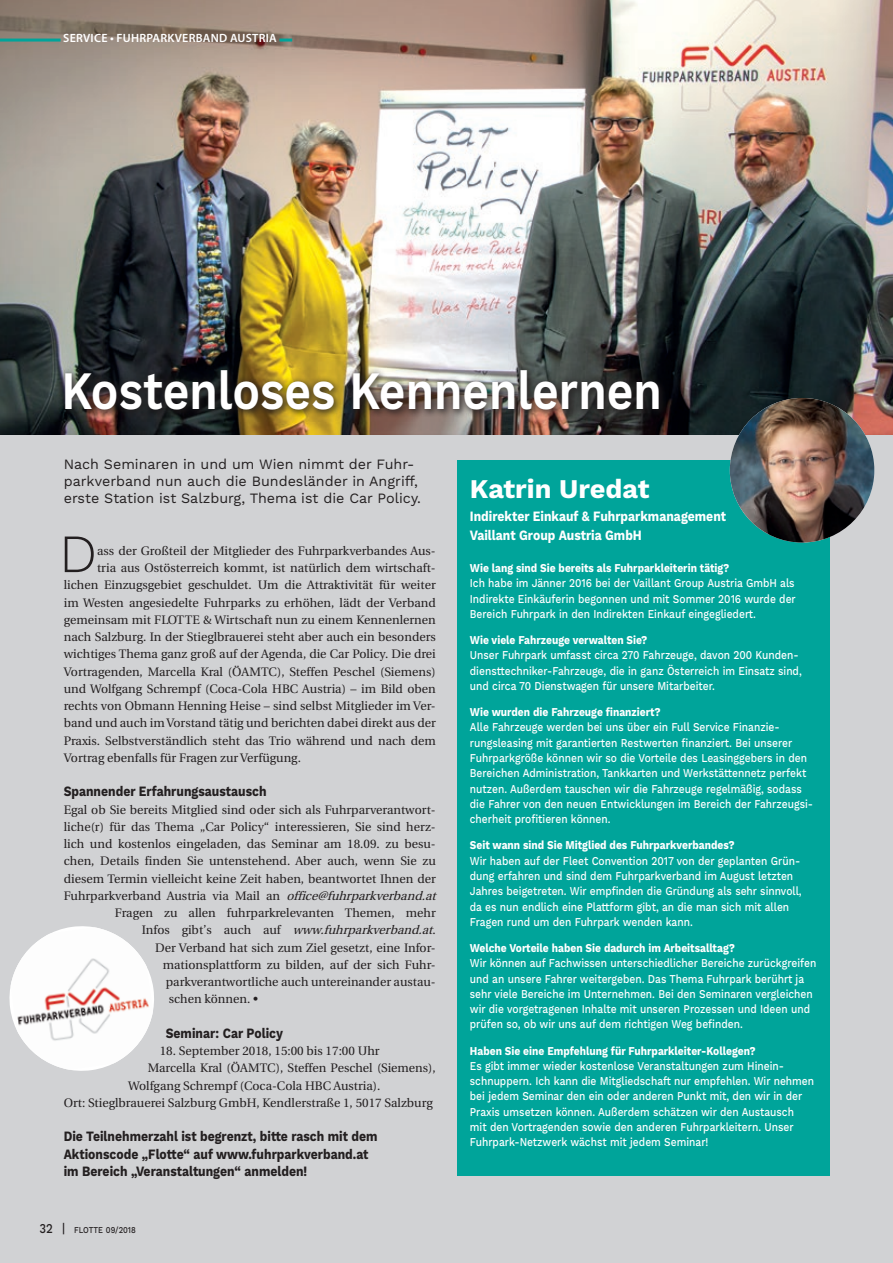
<style>
.page{position:relative;width:893px;height:1263px;background:#d1d2d4}
.page>*{position:absolute;margin:0;border:0;box-sizing:border-box;transform-origin:0 0}
.t1{font:600 54px "Work Sans";color:#fff;scale:.85 1}
.t2{font:300 53.85px "Work Sans";color:#231f20}
.t3{font:700 27px "Work Sans";color:#fff}
.t4{font:700 14.25px/17.2px "Work Sans";color:#231f20;scale:.85 1}
.t5{font:14.25px/17.2px "Work Sans";color:#231f20}
.t6{font:700 14.25px/18.8px "Work Sans";color:#fff;scale:.85 1}
.t7{font:12.3px "Utopia";color:#231f20}
.t8{font:italic 12.3px "Utopia";color:#231f20}
.t9{font:500 12px/15.3px "Work Sans";color:#fff;scale:.85 1}
.t10{font:700 12px "Work Sans";color:#fff;scale:.85 1}
.t11{font:600 12px "Myriad Pro";letter-spacing:.02em;color:#fff}
.t12{font:500 9px "Work Sans";color:#231f20;scale:.85 1}
.s1{font-style:italic}
.s2{font-style:normal}
.s3{font-size:13.5px}
</style>
<div class="page">
<img style="left:0;top:0;width:893px;height:434px">
<svg style="left:9px;top:926px;width:145px;height:145px"></svg>
<img style="left:11px;top:927px;width:142px;height:143px">
<div style="left:63px;top:367px;width:605px;height:51px;background:#231f20;opacity:.45"></div>
<div style="left:58px;top:363px;width:609px;height:54px;background:#231f20;opacity:.75"></div>
<div style="left:457px;top:460px;width:372px;height:716px;background:#00a49a"></div>
<img style="left:730px;top:398px;width:144px;height:144px;border-radius:72px">
<hr style="left:0;top:39px;width:61px;height:3px;background:#00a49a">
<svg style="left:279px;top:39px;width:13px;height:3px"></svg>
<p class="t11" style="left:63px;top:30px;width:215px">SERVICE • FUHRPARKVERBAND AUSTRIA</p>
<h1 class="t1" style="left:62px;top:359px;width:708px">Kostenloses Kennenlernen</h1>
<p class="t5" style="left:64px;top:456px;width:359px">Nach Seminaren in und um Wien nimmt der Fuhr&shy;parkverband nun auch die Bundesländer in Angriff, erste Station ist Salzburg, Thema ist die Car Policy.</p>
<h2 class="t2" style="left:59px;top:522px;width:39px">D</h2>
<p class="t7" style="left:97px;top:544px;width:340px">ass der Großteil der Mitglieder des Fuhrparkverbandes Aus-</p>
<p class="t7" style="left:97px;top:561px;width:340px">tria aus Ostösterreich kommt, ist natürlich dem wirtschaft-</p>
<p class="t7" style="left:64px;top:578px;width:374px">lichen Einzugsgebiet geschuldet. Um die Attraktivität für weiter</p>
<p class="t7" style="left:64px;top:596px;width:373px">im Westen angesiedelte Fuhrparks zu erhöhen, lädt der Verband</p>
<p class="t7" style="left:64px;top:613px;width:374px">gemeinsam mit FLOTTE &amp; Wirtschaft nun zu einem Kennenlernen</p>
<p class="t7" style="left:64px;top:630px;width:374px">nach Salzburg. In der Stieglbrauerei steht aber auch ein besonders</p>
<p class="t7" style="left:64px;top:647px;width:374px">wichtiges Thema ganz groß auf der Agenda, die Car Policy. Die drei</p>
<p class="t7" style="left:64px;top:665px;width:374px">Vortragenden, Marcella Kral (ÖAMTC), Steffen Peschel (Siemens)</p>
<p class="t7" style="left:64px;top:682px;width:373px">und Wolfgang Schrempf (Coca-Cola HBC Austria) – im Bild oben</p>
<p class="t7" style="left:64px;top:699px;width:373px">rechts von Obmann Henning Heise – sind selbst Mitglieder im Ver-</p>
<p class="t7" style="left:64px;top:716px;width:373px">band und auch im Vorstand tätig und berichten dabei direkt aus der</p>
<p class="t7" style="left:64px;top:734px;width:373px">Praxis. Selbstverständlich steht das Trio während und nach dem</p>
<p class="t7" style="left:64px;top:751px;width:239px">Vortrag ebenfalls für Fragen zur Verfügung.</p>
<p class="t4" style="left:64px;top:784px;width:240px">Spannender Erfahrungsaustausch</p>
<p class="t7" style="left:64px;top:803px;width:373px">Egal ob Sie bereits Mitglied sind oder sich als Fuhrparverantwort-</p>
<p class="t7" style="left:64px;top:820px;width:373px">liche(r) für das Thema „Car Policy“ interessieren, Sie sind herz-</p>
<p class="t7" style="left:64px;top:837px;width:373px">lich und kostenlos eingeladen, das Seminar am 18.09. zu besu-</p>
<p class="t7" style="left:64px;top:854px;width:374px">chen, Details finden Sie untenstehend. Aber auch, wenn Sie zu</p>
<p class="t7" style="left:64px;top:872px;width:374px">diesem Termin vielleicht keine Zeit haben, beantwortet Ihnen der</p>
<p class="t7" style="left:64px;top:889px;width:377px">Fuhrparkverband Austria via Mail an <span class="s1">office@fuhrparkverband.at</span></p>
<p class="t7" style="left:115px;top:906px;width:323px">Fragen zu allen fuhrparkrelevanten Themen, mehr</p>
<p class="t8" style="left:142px;top:923px;width:296px"><span class="s2">I n f o s g i b t ’ s a u c h a u f</span> www.fuhrparkverband.at<span class="s2">.</span></p>
<p class="t7" style="left:155px;top:941px;width:282px">Der Verband hat sich zum Ziel gesetzt, eine Infor-</p>
<p class="t7" style="left:163px;top:958px;width:274px">mationsplattform zu bilden, auf der sich Fuhr-</p>
<p class="t7" style="left:166px;top:975px;width:271px">parkverantwortliche auch untereinander austau-</p>
<p class="t7" style="left:169px;top:992px;width:91px">schen können. •</p>
<p class="t4" style="left:166px;top:1025px;width:139px">Seminar: Car Policy</p>
<p class="t7" style="left:160px;top:1044px;width:221px">18. September 2018, 15:00 bis 17:00 Uhr</p>
<p class="t7" style="left:148px;top:1061px;width:290px">Marcella Kral (ÖAMTC), Steffen Peschel (Siemens),</p>
<p class="t7" style="left:128px;top:1079px;width:254px">Wolfgang Schrempf (Coca-Cola HBC Austria).</p>
<p class="t7" style="left:64px;top:1096px;width:371px">Ort: Stieglbrauerei Salzburg GmbH, Kendlerstraße 1, 5017 Salzburg</p>
<p class="t4" style="left:64px;top:1129px;width:371px">Die Teilnehmerzahl ist begrenzt, bitte rasch mit dem<br>Aktionscode „Flotte“ auf www.fuhrparkverband.at im Bereich „Veranstaltungen“ anmelden!</p>
<p class="t12" style="left:39px;top:1225px;width:65px"><span class="s3">32 |</span> Flotte</p>
<p class="t12" style="left:106px;top:1225px;width:37px">09/2018</p>
<h3 class="t3" style="left:470px;top:473px;width:181px">Katrin Uredat</h3>
<p class="t6" style="left:470px;top:507px;width:303px">Indirekter Einkauf &amp; Fuhrparkmanagement<br>Vaillant Group Austria GmbH</p>
<p class="t10" style="left:470px;top:561px;width:307px">Wie lang sind Sie bereits als Fuhrparkleiterin tätig?</p>
<p class="t9" style="left:470px;top:576px;width:385px;text-align:justify">Ich habe im Jänner 2016 bei der Vaillant Group Austria GmbH als Indirekte Einkäuferin begonnen und mit Sommer 2016 wurde der Bereich Fuhrpark in den Indirekten Einkauf eingegliedert.</p>
<p class="t10" style="left:470px;top:633px;width:210px">Wie viele Fahrzeuge verwalten Sie?</p>
<p class="t9" style="left:470px;top:648px;width:392px">Unser Fuhrpark umfasst circa 270 Fahrzeuge, davon 200 Kunden&shy;diensttechniker-Fahrzeuge, die in ganz Österreich im Einsatz sind, und circa 70 Dienstwagen für unsere Mitarbeiter.</p>
<p class="t10" style="left:470px;top:705px;width:226px">Wie wurden die Fahrzeuge finanziert?</p>
<p class="t9" style="left:470px;top:720px;width:405px">Alle Fahrzeuge werden bei uns über ein Full Service Finanzie&shy;rungsleasing mit garantierten Restwerten finanziert. Bei unserer Fuhrparkgröße können wir so die Vorteile des Leasinggebers in den Bereichen Administration, Tankkarten und Werkstättennetz perfekt nutzen. Außerdem tauschen wir die Fahrzeuge regelmäßig, sodass die Fahrer von den neuen Entwicklungen im Bereich der Fahrzeugsi&shy;cherheit profitieren können.</p>
<p class="t10" style="left:470px;top:838px;width:313px">Seit wann sind Sie Mitglied des Fuhrparkverbandes?</p>
<p class="t9" style="left:470px;top:853px;width:392px">Wir haben auf der Fleet Convention 2017 von der geplanten Grün&shy;dung erfahren und sind dem Fuhrparkverband im August letzten Jahres beigetreten. Wir empfinden die Gründung als sehr sinnvoll, da es nun endlich eine Plattform gibt, an die man sich mit allen Fragen rund um den Fuhrpark wenden kann.</p>
<p class="t10" style="left:470px;top:941px;width:314px">Welche Vorteile haben Sie dadurch im Arbeitsalltag?</p>
<p class="t9" style="left:470px;top:956px;width:409px">Wir können auf Fachwissen unterschiedlicher Bereiche zurückgreifen und an unsere Fahrer weitergeben. Das Thema Fuhrpark berührt ja sehr viele Bereiche im Unternehmen. Bei den Seminaren vergleichen wir die vorgetragenen Inhalte mit unseren Prozessen und Ideen und prüfen so, ob wir uns auf dem richtigen Weg befinden.</p>
<p class="t10" style="left:470px;top:1043px;width:338px">Haben Sie eine Empfehlung für Fuhrparkleiter-Kollegen?</p>
<p class="t9" style="left:470px;top:1059px;width:407px">Es gibt immer wieder kostenlose Veranstaltungen zum Hinein&shy;schnuppern. Ich kann die Mitgliedschaft nur empfehlen. Wir nehmen bei jedem Seminar den ein oder anderen Punkt mit, den wir in der Praxis umsetzen können. Außerdem schätzen wir den Austausch<br>mit den Vortragenden sowie den anderen Fuhrparkleitern. Unser Fuhrpark-Netzwerk wächst mit jedem Seminar!</p>
</div>
